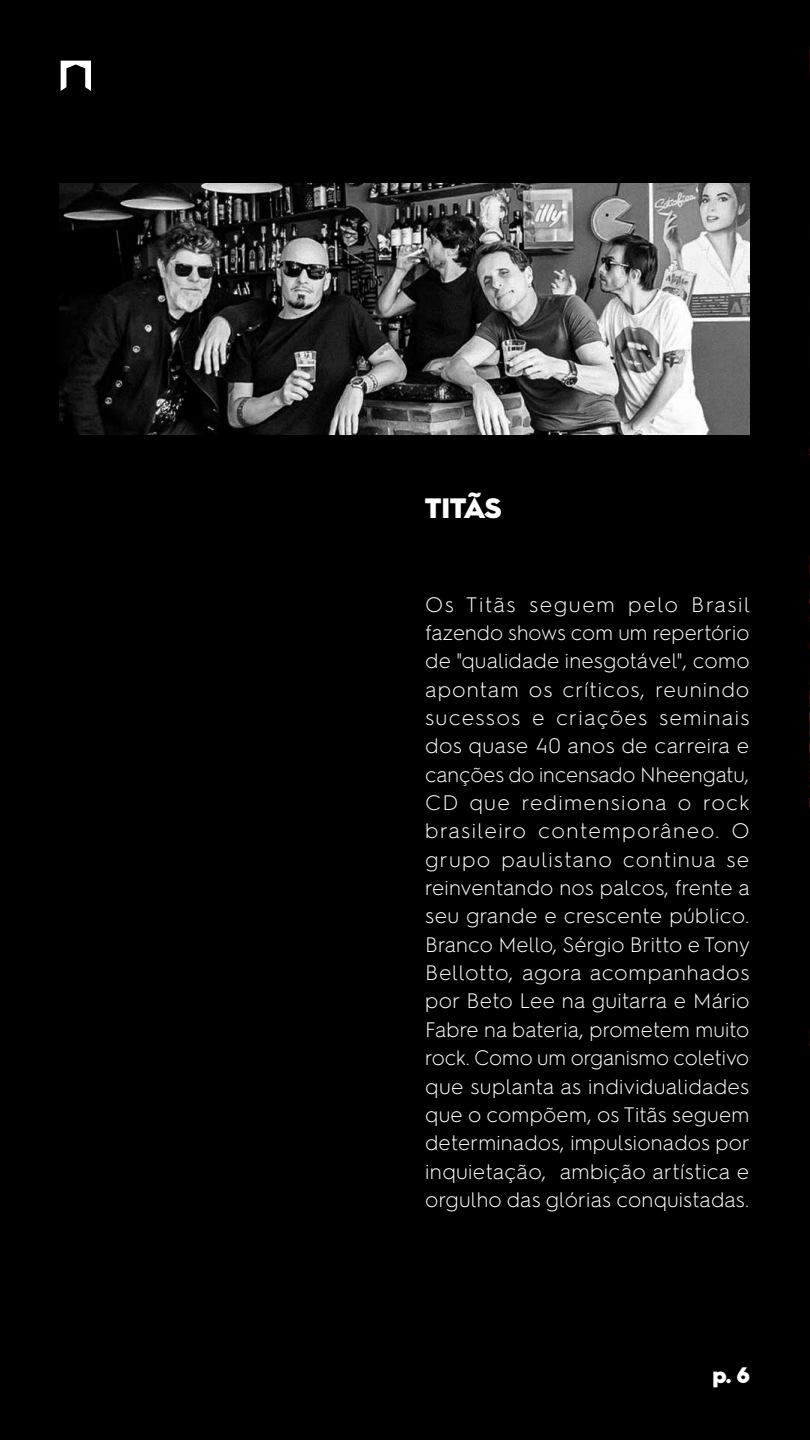
<style>
.page{position:relative;width:810px;height:1440px;background:#000}
.page>*{position:absolute;margin:0;border:0;box-sizing:border-box;transform-origin:0 0}
.t1{font:900 28.12px "Hurme Geometric Sans 2";letter-spacing:-.01em;color:#fff}
.t2{font:900 22.5px "Hurme Geometric Sans 2";color:#fff}
.t3{font:300 21px/28.3px "Hurme Geometric Sans 2";letter-spacing:.01em;color:#fff;text-align:justify}
</style>
<div class="page">
<img style="left:60px;top:183px;width:689px;height:251px">
<svg style="left:61px;top:61px;width:30px;height:30px"></svg>
<h1 class="t1" style="left:425px;top:489px;width:78px">TITÃS</h1>
<p class="t3" style="left:425px;top:589px;width:327px">Os Titãs seguem pelo Brasil fazendo shows com um repertório de "qualidade inesgotável", como apontam os críticos, reunindo sucessos e criações seminais dos quase 40 anos de carreira e canções do incensado Nheengatu, CD que redimensiona o rock brasileiro contemporâneo. O grupo paulistano continua se reinventando nos palcos, frente a seu grande e crescente público.<br>Branco Mello, Sérgio Britto e Tony Bellotto, agora acompanhados por Beto Lee na guitarra e Mário Fabre na bateria, prometem muito rock. Como um organismo coletivo que suplanta as individualidades que o compõem, os Titãs seguem determinados, impulsionados por inquietação, ambição artística e orgulho das glórias conquistadas.</p>
<p class="t2" style="left:712px;top:1359px;width:39px">p. 6</p>
</div>
